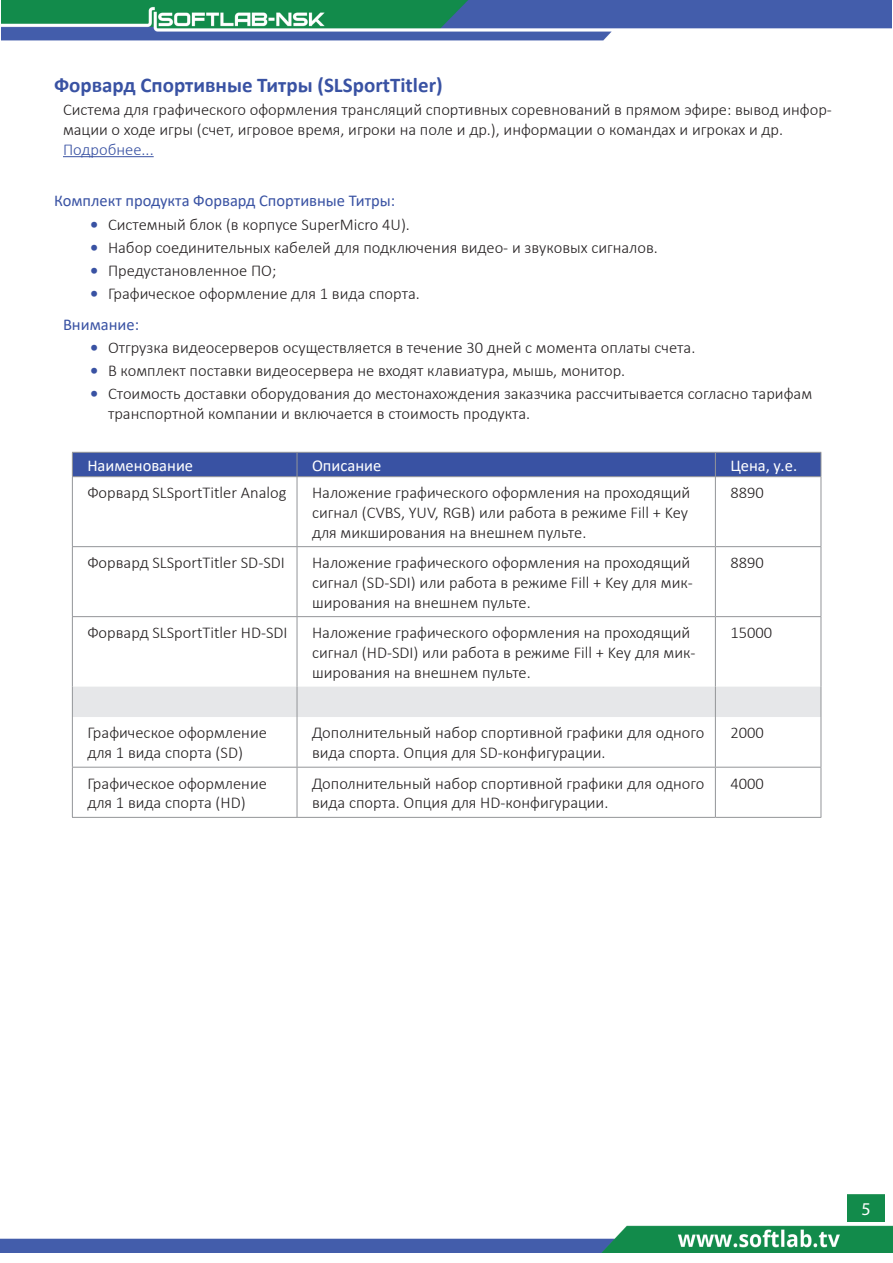
<style>
.page{position:relative;width:893px;height:1263px;background:#fff}
.page>*{position:absolute;margin:0;border:0;box-sizing:border-box;transform-origin:0 0}
.Head_1{font:700 21px "Calibri";color:#3952a3}
.t1{font:18px "Myriad Pro";color:#fff}
.Стиль_абзаца_1{font:300 16.5px/19.8px "Calibri";color:#231f20}
.Head_2{font:16.5px "Calibri";color:#3952a3}
.Стиль_абзаца_1-2{font:16.5px "Calibri";color:#fff}
.Стиль_абзаца_Внимани{font:16.5px "Calibri";color:#3952a3}
.s1{color:#3952a3}
.s2{font-weight:700;color:#3952a3}
</style>
<div class="page">
<img style="left:1px;top:0;width:891px;height:41px">
<img style="left:0;top:1226px;width:893px;height:26px">
<img style="left:848px;top:1194px;width:36px;height:28px">
<hr style="left:63px;top:156px;width:91px;height:1px;background:#3952a3">
<div style="left:73px;top:687px;width:748px;height:30px;background:#e6e7e9"></div>
<div style="left:72px;top:452px;width:750px;height:25px;background:#3952a3"></div>
<hr style="left:72px;top:476px;width:225px;height:1px;background:#939598">
<hr style="left:72px;top:477px;width:1px;height:69px;background:#939598">
<hr style="left:297px;top:476px;width:418px;height:1px;background:#939598">
<hr style="left:297px;top:477px;width:1px;height:69px;background:#939598">
<hr style="left:715px;top:476px;width:106px;height:1px;background:#939598">
<hr style="left:715px;top:477px;width:1px;height:69px;background:#939598">
<hr style="left:821px;top:477px;width:1px;height:69px;background:#939598">
<hr style="left:72px;top:546px;width:225px;height:1px;background:#939598">
<hr style="left:72px;top:547px;width:1px;height:69px;background:#939598">
<hr style="left:297px;top:546px;width:418px;height:1px;background:#939598">
<hr style="left:297px;top:547px;width:1px;height:69px;background:#939598">
<hr style="left:715px;top:546px;width:106px;height:1px;background:#939598">
<hr style="left:715px;top:547px;width:1px;height:69px;background:#939598">
<hr style="left:821px;top:547px;width:1px;height:69px;background:#939598">
<hr style="left:72px;top:616px;width:225px;height:1px;background:#939598">
<hr style="left:72px;top:617px;width:1px;height:70px;background:#939598">
<hr style="left:297px;top:616px;width:418px;height:1px;background:#939598">
<hr style="left:297px;top:617px;width:1px;height:70px;background:#939598">
<hr style="left:715px;top:616px;width:106px;height:1px;background:#939598">
<hr style="left:715px;top:617px;width:1px;height:70px;background:#939598">
<hr style="left:821px;top:617px;width:1px;height:70px;background:#939598">
<hr style="left:72px;top:687px;width:1px;height:30px;background:#939598">
<hr style="left:297px;top:687px;width:1px;height:30px;background:#939598">
<hr style="left:715px;top:687px;width:1px;height:30px;background:#939598">
<hr style="left:821px;top:687px;width:1px;height:30px;background:#939598">
<hr style="left:72px;top:717px;width:1px;height:50px;background:#939598">
<hr style="left:297px;top:717px;width:1px;height:50px;background:#939598">
<hr style="left:715px;top:717px;width:1px;height:50px;background:#939598">
<hr style="left:821px;top:717px;width:1px;height:50px;background:#939598">
<hr style="left:72px;top:767px;width:225px;height:1px;background:#939598">
<hr style="left:72px;top:767px;width:1px;height:50px;background:#939598">
<hr style="left:297px;top:767px;width:418px;height:1px;background:#939598">
<hr style="left:297px;top:767px;width:1px;height:50px;background:#939598">
<hr style="left:715px;top:767px;width:106px;height:1px;background:#939598">
<hr style="left:715px;top:767px;width:1px;height:50px;background:#939598">
<hr style="left:821px;top:767px;width:1px;height:50px;background:#939598">
<hr style="left:72px;top:817px;width:225px;height:1px;background:#939598">
<hr style="left:297px;top:817px;width:418px;height:1px;background:#939598">
<hr style="left:715px;top:817px;width:106px;height:1px;background:#939598">
<p class="Head_1" style="left:54px;top:70px;width:390px">Форвард Спортивные Титры (SLSportTitler)</p>
<p class="Стиль_абзаца_1" style="left:63px;top:99px;width:770px">Система для графического оформления трансляций спортивных соревнований в прямом эфире: вывод инфор&shy;мации о ходе игры (счет, игровое время, игроки на поле и др.), информации о командах и игроках и др.<br><span class="s1">Подробнее...</span></p>
<p class="Head_2" style="left:54px;top:189px;width:343px">Комплект продукта Форвард Спортивные Титры:</p>
<p class="Стиль_абзаца_1" style="left:90px;top:215px;width:321px"><span class="s2">•</span> Системный блок (в корпусе SuperMicro 4U).</p>
<p class="Стиль_абзаца_1" style="left:90px;top:237px;width:569px"><span class="s2">•</span> Набор соединительных кабелей для подключения видео- и звуковых сигналов.</p>
<p class="Стиль_абзаца_1" style="left:90px;top:260px;width:188px"><span class="s2">•</span> Предустановленное ПО;</p>
<p class="Стиль_абзаца_1" style="left:90px;top:283px;width:331px"><span class="s2">•</span> Графическое оформление для 1 вида спорта.</p>
<p class="Стиль_абзаца_Внимани" style="left:63px;top:313px;width:78px">Внимание:</p>
<p class="Стиль_абзаца_1" style="left:90px;top:338px;width:607px"><span class="s2">•</span> Отгрузка видеосерверов осуществляется в течение 30 дней с момента оплаты счета.</p>
<p class="Стиль_абзаца_1" style="left:90px;top:360px;width:537px"><span class="s2">•</span> В комплект поставки видеосервера не входят клавиатура, мышь, монитор.</p>
<p class="Стиль_абзаца_1" style="left:108px;top:383px;width:706px;text-indent:-18px"><span class="s2">•</span> Стоимость доставки оборудования до местонахождения заказчика рассчитывается согласно тарифам транспортной компании и включается в стоимость продукта.</p>
<p class="Стиль_абзаца_1-2" style="left:87px;top:454px;width:107px">Наименование</p>
<p class="Стиль_абзаца_1-2" style="left:312px;top:454px;width:71px">Описание</p>
<p class="Стиль_абзаца_1-2" style="left:730px;top:454px;width:68px">Цена, у.е.</p>
<p class="Стиль_абзаца_1" style="left:87px;top:482px;width:201px">Форвард SLSportTitler Analog</p>
<p class="Стиль_абзаца_1" style="left:312px;top:482px;width:380px">Наложение графического оформления на проходящий сигнал (CVBS, YUV, RGB) или работа в режиме Fill + Key для микширования на внешнем пульте.</p>
<p class="Стиль_абзаца_1" style="left:730px;top:482px;width:35px">8890</p>
<p class="Стиль_абзаца_1" style="left:87px;top:552px;width:199px">Форвард SLSportTitler SD-SDI</p>
<p class="Стиль_абзаца_1" style="left:312px;top:552px;width:382px">Наложение графического оформления на проходящий сигнал (SD-SDI) или работа в режиме Fill + Key для мик&shy;ширования на внешнем пульте.</p>
<p class="Стиль_абзаца_1" style="left:730px;top:552px;width:35px">8890</p>
<p class="Стиль_абзаца_1" style="left:87px;top:622px;width:202px">Форвард SLSportTitler HD-SDI</p>
<p class="Стиль_абзаца_1" style="left:312px;top:622px;width:385px">Наложение графического оформления на проходящий сигнал (HD-SDI) или работа в режиме Fill + Key для мик&shy;ширования на внешнем пульте.</p>
<p class="Стиль_абзаца_1" style="left:730px;top:622px;width:43px">15000</p>
<p class="Стиль_абзаца_1" style="left:87px;top:723px;width:181px">Графическое оформление для 1 вида спорта (SD)</p>
<p class="Стиль_абзаца_1" style="left:312px;top:723px;width:394px">Дополнительный набор спортивной графики для одного вида спорта. Опция для SD-конфигурации.</p>
<p class="Стиль_абзаца_1" style="left:730px;top:723px;width:35px">2000</p>
<p class="Стиль_абзаца_1" style="left:87px;top:773px;width:181px">Графическое оформление для 1 вида спорта (HD)</p>
<p class="Стиль_абзаца_1" style="left:312px;top:773px;width:394px">Дополнительный набор спортивной графики для одного вида спорта. Опция для HD-конфигурации.</p>
<p class="Стиль_абзаца_1" style="left:730px;top:773px;width:35px">4000</p>
<p class="t1" style="left:861px;top:1197px;width:11px">5</p>
</div>
